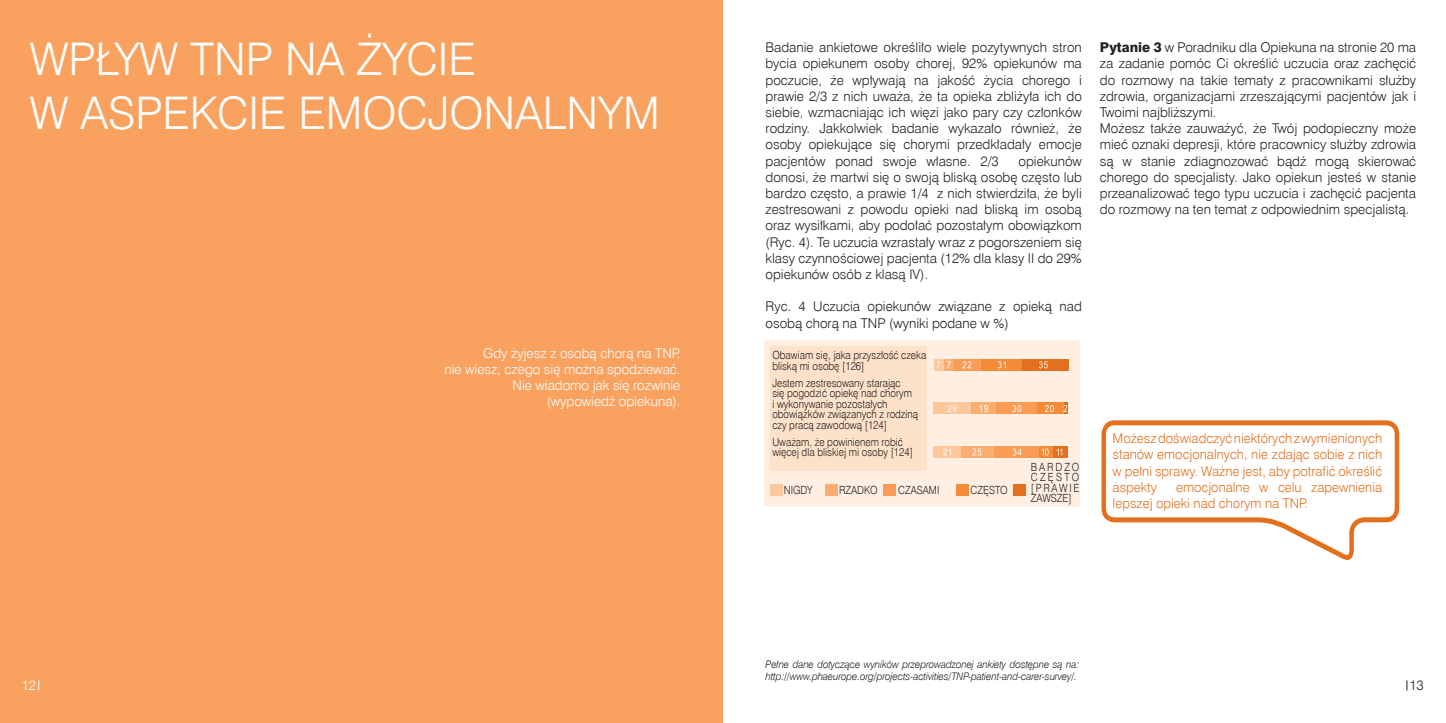
<style>
.page{position:relative;width:1446px;height:723px;background:#fff}
.page>*{position:absolute;margin:0;border:0;box-sizing:border-box;transform-origin:0 0}
.t1{font:45px "Swis 721 Lt EU";color:#fff}
.t2{font:13.5px/16.2px "Swis 721 Lt EU";color:#231f20;text-align:justify}
.t3{font:13.5px/16.2px "Swis 721 Lt EU";color:#e4701e;text-align:justify}
.t4{font:13.5px/16.2px "Swis 721 Lt EU";color:#fff;text-align:right}
.t5{font:11.25px/10.5px "Swis 721 Lt EU";color:#231f20;scale:.88 1}
.t6{font:italic 10.5px/12.6px "Swis 721 Lt EU";letter-spacing:-.01em;color:#231f20;scale:.95 1}
.s1{font-family:"Swis 721 Hv EU"}
</style>
<div class="page">
<div style="left:0;top:0;width:723px;height:723px;background:#f9a260"></div>
<svg style="left:1101px;top:420px;width:298px;height:140px"></svg>
<div style="left:764px;top:340px;width:315px;height:166px;background:#feefe2"></div>
<div style="left:770px;top:346px;width:156px;height:125px;background:#fee1c9"></div>
<div style="left:770px;top:484px;width:13px;height:11px;background:#fcc89c"></div>
<div style="left:825px;top:484px;width:12px;height:11px;background:#faae74"></div>
<div style="left:883px;top:484px;width:12px;height:11px;background:#f89c56"></div>
<div style="left:956px;top:484px;width:13px;height:11px;background:#f58b37"></div>
<div style="left:1013px;top:484px;width:12px;height:11px;background:#e4701e"></div>
<div style="left:934px;top:359px;width:10px;height:11px;background:#fcc89c"></div>
<div style="left:944px;top:359px;width:9px;height:11px;background:#faae74"></div>
<div style="left:953px;top:359px;width:28px;height:11px;background:#f89c56"></div>
<div style="left:981px;top:359px;width:41px;height:11px;background:#f58b37"></div>
<div style="left:1022px;top:359px;width:46px;height:11px;background:#e4701e"></div>
<svg style="left:1039px;top:361px;width:9px;height:7px"></svg>
<svg style="left:998px;top:361px;width:7px;height:7px"></svg>
<svg style="left:962px;top:361px;width:9px;height:7px"></svg>
<svg style="left:947px;top:361px;width:3px;height:7px"></svg>
<svg style="left:936px;top:361px;width:4px;height:7px"></svg>
<div style="left:971px;top:402px;width:25px;height:12px;background:#faae74"></div>
<div style="left:1037px;top:402px;width:27px;height:12px;background:#f58b37"></div>
<svg style="left:1063px;top:402px;width:4px;height:12px"></svg>
<svg style="left:1045px;top:405px;width:8px;height:7px"></svg>
<svg style="left:979px;top:405px;width:9px;height:7px"></svg>
<div style="left:933px;top:402px;width:38px;height:12px;background:#fcc89c"></div>
<svg style="left:947px;top:405px;width:9px;height:7px"></svg>
<div style="left:996px;top:402px;width:41px;height:12px;background:#f89c56"></div>
<svg style="left:1012px;top:405px;width:9px;height:7px"></svg>
<div style="left:1053px;top:446px;width:14px;height:12px;background:#e4701e"></div>
<svg style="left:1056px;top:448px;width:6px;height:7px"></svg>
<div style="left:933px;top:446px;width:28px;height:12px;background:#fcc89c"></div>
<svg style="left:943px;top:448px;width:8px;height:7px"></svg>
<div style="left:961px;top:446px;width:33px;height:12px;background:#faae74"></div>
<svg style="left:972px;top:448px;width:9px;height:8px"></svg>
<div style="left:994px;top:446px;width:47px;height:12px;background:#f89c56"></div>
<svg style="left:1013px;top:448px;width:8px;height:8px"></svg>
<div style="left:1039px;top:446px;width:14px;height:12px;background:#f58b37"></div>
<svg style="left:1042px;top:448px;width:6px;height:8px"></svg>
<h1 class="t1" style="left:30px;top:32px;width:67px">Wpływ</h1>
<h1 class="t1" style="left:190px;top:32px;width:191px">TNP na życie</h1>
<h1 class="t1" style="left:30px;top:86px;width:79px">w aspe</h1>
<h1 class="t1" style="left:190px;top:86px;width:51px">kcie</h1>
<h1 class="t1" style="left:298px;top:86px;width:215px">emocjonalnym</h1>
<p class="t4" style="left:444px;top:345px;width:237px">Gdy żyjesz z osobą chorą na TNP,<br>nie wiesz, czego się można spodziewać.<br>Nie wiadomo jak się rozwinie (wypowiedź opiekuna).</p>
<p class="t2" style="left:765px;top:40px;width:318px">Badanie ankietowe określiło wiele pozytywnych stron bycia opiekunem osoby chorej, 92% opiekunów ma poczucie, że wpływają na jakość życia chorego i prawie 2/3 z nich uważa, że ta opieka zbliżyła ich do siebie, wzmacniając ich więzi jako pary czy członków rodziny. Jakkolwiek badanie wykazało również, że osoby opiekujące się chorymi przedkładały emocje pacjentów ponad swoje własne. 2/3</p>
<p class="t2" style="left:765px;top:153px;width:318px;text-indent:253px">opiekunów donosi, że martwi się o swoją bliską osobę często lub bardzo często, a prawie 1/4 z nich stwierdziła, że byli zestresowani z powodu opieki nad bliską im osobą oraz wysiłkami, aby podołać pozostałym obowiązkom (Ryc. 4). Te uczucia wzrastały wraz z pogorszeniem się klasy czynnościowej pacjenta (12% dla klasy II do 29% opiekunów osób z klasą IV).</p>
<p class="t2" style="left:765px;top:299px;width:318px">Ryc. 4 Uczucia opiekunów związane z opieką nad osobą chorą na TNP (wyniki podane w %)</p>
<p class="t5" style="left:772px;top:350px;width:176px">Obawiam się, jaka przyszłość czeka bliską mi osobę [126]</p>
<p class="t5" style="left:772px;top:378px;width:167px">Jestem zestresowany starając<br>się pogodzić opiekę nad chorym<br>i wykonywanie pozostałych obowiązków związanych z rodziną czy pracą zawodową [124]</p>
<p class="t5" style="left:772px;top:437px;width:161px">Uważam, że powinienem robić więcej dla bliskiej mi osoby [124]</p>
<p class="t5" style="left:784px;top:485px;width:34px">NIGDY</p>
<p class="t5" style="left:839px;top:485px;width:35px">RZADKO</p>
<p class="t5" style="left:898px;top:485px;width:48px">CZASAMI</p>
<p class="t5" style="left:970px;top:485px;width:43px">CZĘSTO</p>
<p class="t5" style="left:1031px;top:462px;width:57px;text-align:justify">BAR DZO CZĘSTO [PR AWIE ZAWSZE]</p>
<p class="t2" style="left:1100px;top:40px;width:318px;text-align:left"><span class="s1">Pytanie 3</span> w Poradniku dla Opiekuna na stronie 20 ma za zadanie pomóc Ci określić uczucia oraz zachęcić do rozmowy na takie tematy z pracownikami służby zdrowia, organizacjami zrzeszającymi pacjentów jak i Twoimi najbliższymi.<br>Możesz także zauważyć, że Twój podopieczny może mieć oznaki depresji, które pracownicy służby zdrowia są w stanie zdiagnozować bądź mogą skierować chorego do specjalisty. Jako opiekun jesteś w stanie przeanalizować tego typu uczucia i zachęcić pacjenta do rozmowy na ten temat z odpowiednim specjalistą.</p>
<p class="t3" style="left:1112px;top:430px;width:271px">Możesz doświadczyć niektórych z wymienionych stanów emocjonalnych, nie zdając sobie z nich w pełni sprawy. Ważne jest, aby potrafić określić aspekty</p>
<p class="t3" style="left:1112px;top:479px;width:271px;text-indent:64px">emocjonalne w celu zapewnienia lepszej opieki nad chorym na TNP.</p>
<p class="t6" style="left:765px;top:658px;width:332px">Pełne dane dotyczące wyników przeprowadzonej ankiety dostępne są na: http://www.phaeurope.org/projects-activities/TNP-patient-and-carer-survey/.</p>
<p class="t4" style="left:22px;top:677px;width:16px">12</p>
<p class="t2" style="left:1409px;top:677px;width:16px">13</p>
</div>
